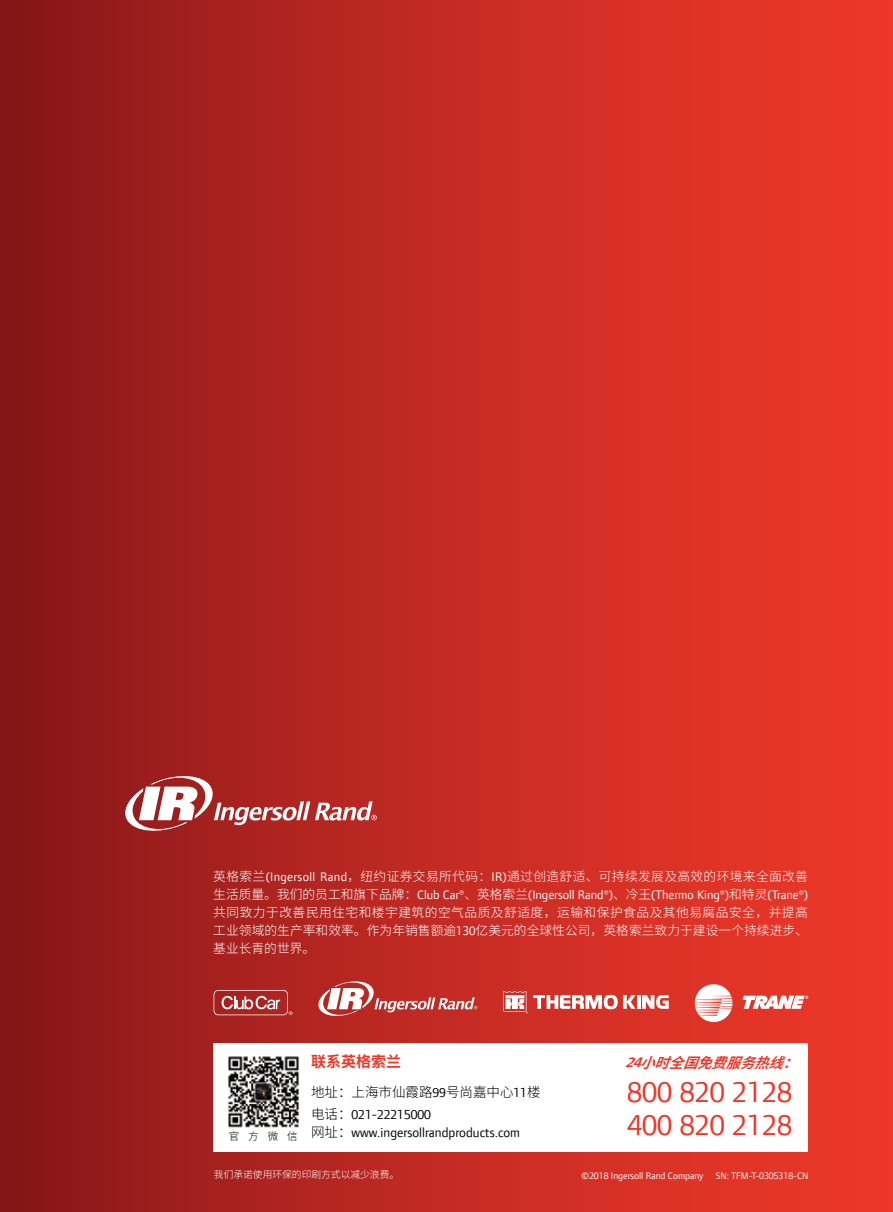
<style>
.page{position:relative;width:893px;height:1212px;background:#fff}
.page>*{position:absolute;margin:0;border:0;box-sizing:border-box;transform-origin:0 0}
.t1{font:30px/33px "Foundry Form Sansbook";color:#ef3728}
.t2{font:700 15px "Source Han Sans CN";color:#ef3728}
.t3{font:italic 700 14.25px "Source Han Sans CN";color:#ef3728}
.t4{font:13.5px/18px "Foundry Form Sansbook";color:#000;text-align:center}
.t5{font:300 13.5px "Source Han Sans CN";color:#000}
.t6{font:300 12.75px/18px "Source Han Sans CN";letter-spacing:.005em;color:#fff;text-align:justify}
.t7{font:12.75px "Foundry Form Sansbook";color:#fff}
.t8{font:300 12.75px "Source Han Sans CN";letter-spacing:.025em;color:#fff}
.t9{font:9.75px "Foundry Form Sansbook";color:#fff}
.t10{font:300 9.75px "Source Han Sans CN";color:#fff}
.s1{font-family:"Foundry Form Sansbook";font-weight:400}
.s2{font-family:"Source Han Sans CN";font-weight:300}
.s3{font-family:"Foundry Form Sansbold";font-weight:400}
</style>
<div class="page">
<div style="left:0;top:0;width:893px;height:1212px;background:linear-gradient(to right,#8a181a,#f53b2b)"></div>
<div style="left:213px;top:1043px;width:595px;height:109px;background:#fff"></div>
<hr style="left:637px;top:995px;width:3px;height:14px;background:#fff">
<svg style="left:642px;top:995px;width:27px;height:14px"></svg>
<svg style="left:503px;top:991px;width:132px;height:22px"></svg>
<svg style="left:695px;top:984px;width:37px;height:38px"></svg>
<svg style="left:742px;top:996px;width:66px;height:13px"></svg>
<svg style="left:214px;top:990px;width:78px;height:25px;background:#bb504d"></svg>
<svg style="left:317px;top:979px;width:160px;height:39px"></svg>
<img style="left:228px;top:1056px;width:71px;height:72px">
<svg style="left:124px;top:772px;width:253px;height:63px"></svg>
<p class="t8" style="left:213px;top:869px;width:596px">英格索兰<span class="s1">(Ingersoll Rand</span>，纽约证券交易所代码：<span class="s1">IR)</span>通过创造舒适、可持续发展及高效的环境来全面改善</p>
<p class="t7" style="left:213px;top:887px;width:596px"><span class="s2">生活质量。我们的员工和旗下品牌：</span>Club Car®<span class="s2">、英格索兰</span>(Ingersoll Rand®)<span class="s2">、冷王</span>(Thermo King®)<span class="s2">和特灵</span>(Trane®)</p>
<p class="t6" style="left:213px;top:903px;width:596px">共同致力于改善民用住宅和楼宇建筑的空气品质及舒适度，运输和保护食品及其他易腐品安全，并提高工业领域的生产率和效率。作为年销售额逾<span class="s1">130</span>亿美元的全球性公司，英格索兰致力于建设一个持续进步、基业长青的世界。</p>
<p class="t2" style="left:311px;top:1054px;width:92px">联系英格索兰</p>
<p class="t5" style="left:311px;top:1085px;width:231px">地址：上海市仙霞路<span class="s1">99</span>号尚嘉中心<span class="s1">11</span>楼</p>
<p class="t4" style="left:229px;top:1105px;width:293px"><span class="s2">电话：</span>021-22215000<br><sub>官</sub> <sub>方</sub> <sub>微</sub> <sub>信</sub> <span class="s2">网址：</span>www.ingersollrandproducts.com</p>
<p class="t10" style="left:214px;top:1169px;width:187px">我们承诺使用环保的印刷方式以减少浪费。</p>
<p class="t3" style="left:625px;top:1055px;width:179px"><span class="s3">24</span>小时全国免费服务热线：</p>
<h1 class="t1" style="left:627px;top:1075px;width:166px">800 820 2128<br>400 820 2128</h1>
<p class="t9" style="left:581px;top:1170px;width:124px">©2018 Ingersoll Rand Company</p>
<p class="t9" style="left:716px;top:1170px;width:94px">SN: TFM-T-0305318-CN</p>
</div>
